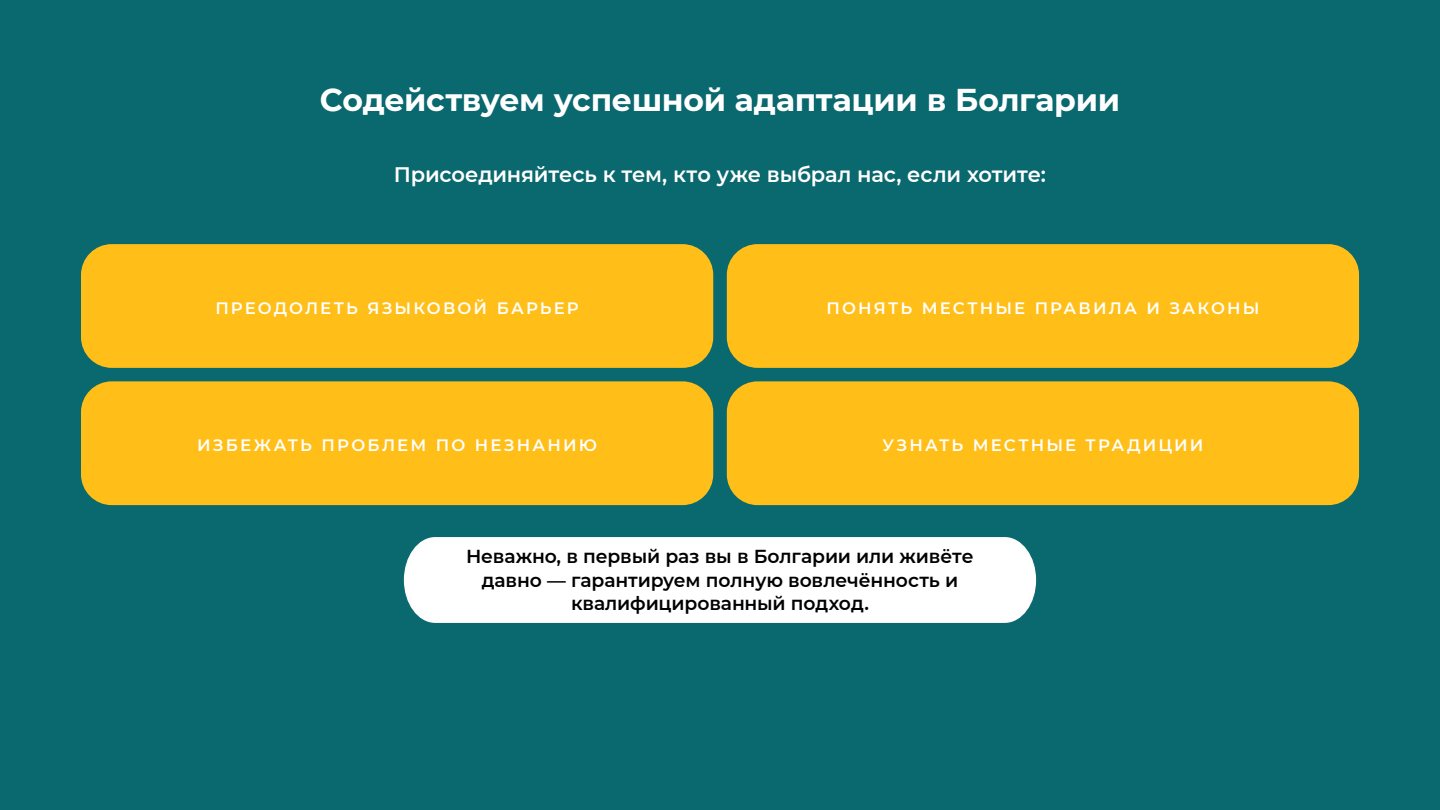
<style>
.page{position:relative;width:1440px;height:810px;background:#0a686f}
.page>*{position:absolute;margin:0;border:0;box-sizing:border-box;transform-origin:0 0}
.t1{font:700 31.5px "Montserrat";letter-spacing:-.01em;color:#fff}
.t2{font:600 21px "Montserrat";letter-spacing:-.005em;color:#fff}
.t3{font:600 18.75px/23.4px "Montserrat";letter-spacing:-.005em;color:#000;text-align:center}
.t4{font:600 16.5px "Montserrat";letter-spacing:.13em;color:#fff}
</style>
<div class="page">
<div style="left:81px;top:244px;width:632px;height:124px;background:#ffbf18;border-radius:31px"></div>
<div style="left:81px;top:381px;width:632px;height:124px;background:#ffbf18;border-radius:31px"></div>
<div style="left:727px;top:244px;width:632px;height:124px;background:#ffbf18;border-radius:31px"></div>
<div style="left:727px;top:381px;width:632px;height:124px;background:#ffbf18;border-radius:31px"></div>
<div style="left:404px;top:537px;width:632px;height:86px;background:#fff"></div>
<p class="t1" style="left:320px;top:78px;width:802px">Содействуем успешной адаптации в Болгарии</p>
<p class="t2" style="left:394px;top:160px;width:654px">Присоединяйтесь к тем, кто уже выбрал нас, если хотите:</p>
<p class="t4" style="left:215px;top:296px;width:365px">ПРЕОДОЛЕТЬ ЯЗЫКОВОЙ БАРЬЕР</p>
<p class="t4" style="left:197px;top:434px;width:401px">ИЗБЕЖАТЬ ПРОБЛЕМ ПО НЕЗНАНИЮ</p>
<p class="t4" style="left:827px;top:296px;width:434px">ПОНЯТЬ МЕСТНЫЕ ПРАВИЛА И ЗАКОНЫ</p>
<p class="t4" style="left:882px;top:434px;width:323px">УЗНАТЬ МЕСТНЫЕ ТРАДИЦИИ</p>
<p class="t3" style="left:466px;top:544px;width:509px">Неважно, в первый раз вы в Болгарии или живёте давно — гарантируем полную вовлечённость и квалифицированный подход.</p>
</div>
